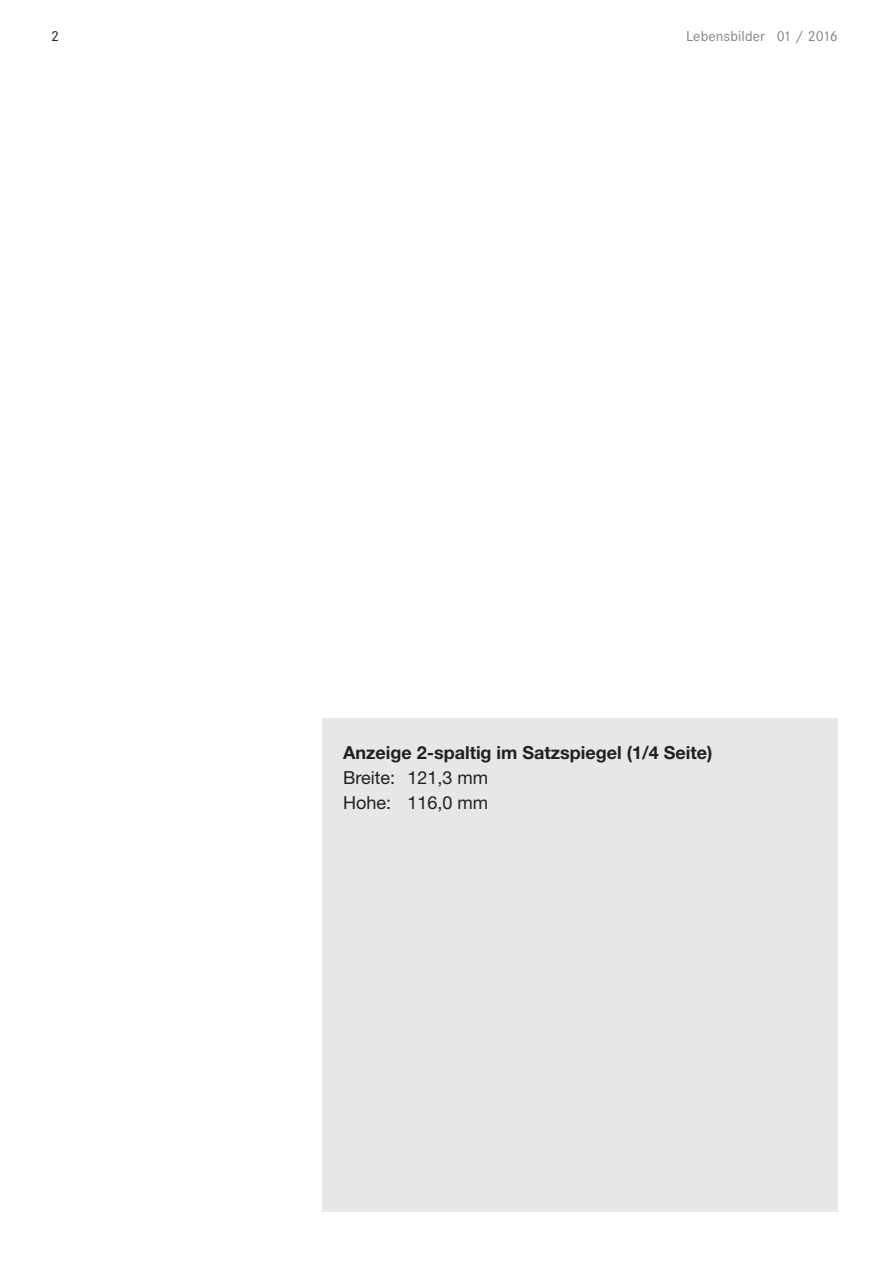
<style>
.page{position:relative;width:893px;height:1263px;background:#fff}
.page>*{position:absolute;margin:0;border:0;box-sizing:border-box;transform-origin:0 0}
.t1{font:700 18px "Helvetica Neue";color:#231f20}
.t2{font:18px/24.8px "Helvetica Neue";color:#231f20}
.t3{font:15px "Corporate S";letter-spacing:.01em;color:#808285}
.t4{font:15px "Corporate S";color:#231f20}
</style>
<div class="page">
<div style="left:322px;top:719px;width:516px;height:493px;background:#e6e7e9"></div>
<p class="t4" style="left:51px;top:28px;width:9px">2</p>
<p class="t3" style="left:686px;top:28px;width:153px">Lebensbilder 01 / 2016</p>
<p class="t1" style="left:343px;top:741px;width:371px">Anzeige 2-spaltig im Satzspiegel (1/4 Seite)</p>
<p class="t2" style="left:343px;top:765px;width:147px">Breite: 121,3 mm<br>Hohe: 116,0 mm</p>
</div>
